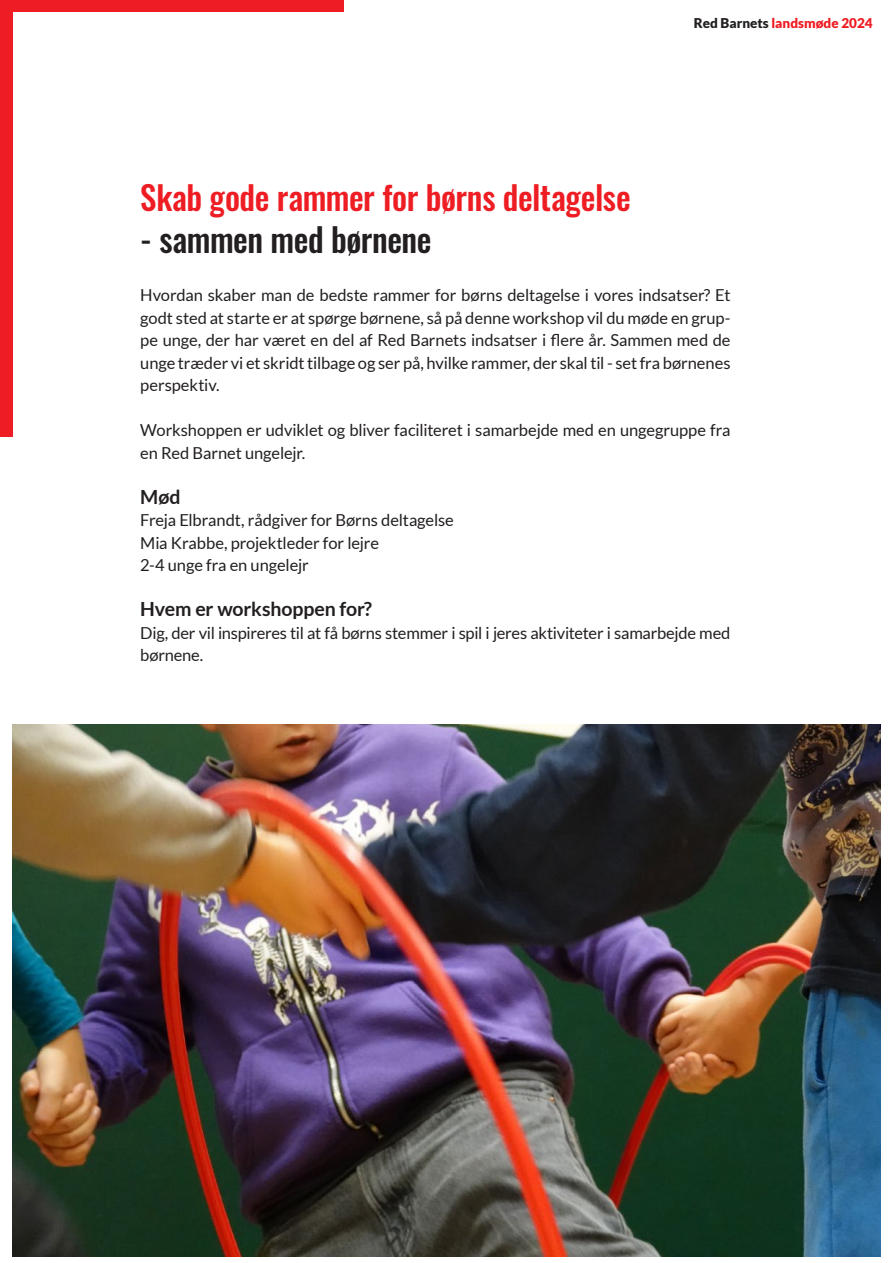
<style>
.page{position:relative;width:893px;height:1263px;background:#fff}
.page>*{position:absolute;margin:0;border:0;box-sizing:border-box;transform-origin:0 0}
.t1{font:500 33px "Oswald";letter-spacing:-.01em;color:#ee1d23}
.t2{font:500 33px "Oswald";letter-spacing:-.015em;color:#231f20}
.t3{font:700 19.5px "Lato";letter-spacing:-.005em;color:#231f20}
.t4{font:16.5px/22.5px "Lato";letter-spacing:-.01em;color:#231f20}
.t5{font:900 13.5px "Lato";color:#ee1d23}
.s1{color:#231f20}
</style>
<div class="page">
<div style="left:0;top:0;width:344px;height:436px;background:#ee1d23"></div>
<div style="left:13px;top:13px;width:867px;height:1237px;background:#fff"></div>
<img style="left:13px;top:724px;width:867px;height:532px">
<p class="t5" style="left:694px;top:15px;width:180px"><span class="s1">Red Barnets</span> landsmøde 2024</p>
<h1 class="t1" style="left:140px;top:169px;width:492px">Skab gode rammer for børns deltagelse</h1>
<h1 class="t2" style="left:140px;top:211px;width:293px">- sammen med børnene</h1>
<p class="t4" style="left:140px;top:284px;width:592px;text-align:justify">Hvordan skaber man de bedste rammer for børns deltagelse i vores indsatser? Et godt sted at starte er at spørge børnene, så på denne workshop vil du møde en grup&shy;pe unge, der har været en del af Red Barnets indsatser i flere år. Sammen med de unge træder vi et skridt tilbage og ser på, hvilke rammer, der skal til - set fra børnenes perspektiv.</p>
<p class="t4" style="left:140px;top:419px;width:592px">Workshoppen er udviklet og bliver faciliteret i samarbejde med en ungegruppe fra en Red Barnet ungelejr.</p>
<p class="t3" style="left:140px;top:486px;width:42px">Mød</p>
<p class="t4" style="left:140px;top:509px;width:315px">Freja Elbrandt, rådgiver for Børns deltagelse<br>Mia Krabbe, projektleder for lejre<br>2-4 unge fra en ungelejr</p>
<p class="t3" style="left:140px;top:598px;width:233px">Hvem er workshoppen for?</p>
<p class="t4" style="left:140px;top:621px;width:592px">Dig, der vil inspireres til at få børns stemmer i spil i jeres aktiviteter i samarbejde med børnene.</p>
</div>
